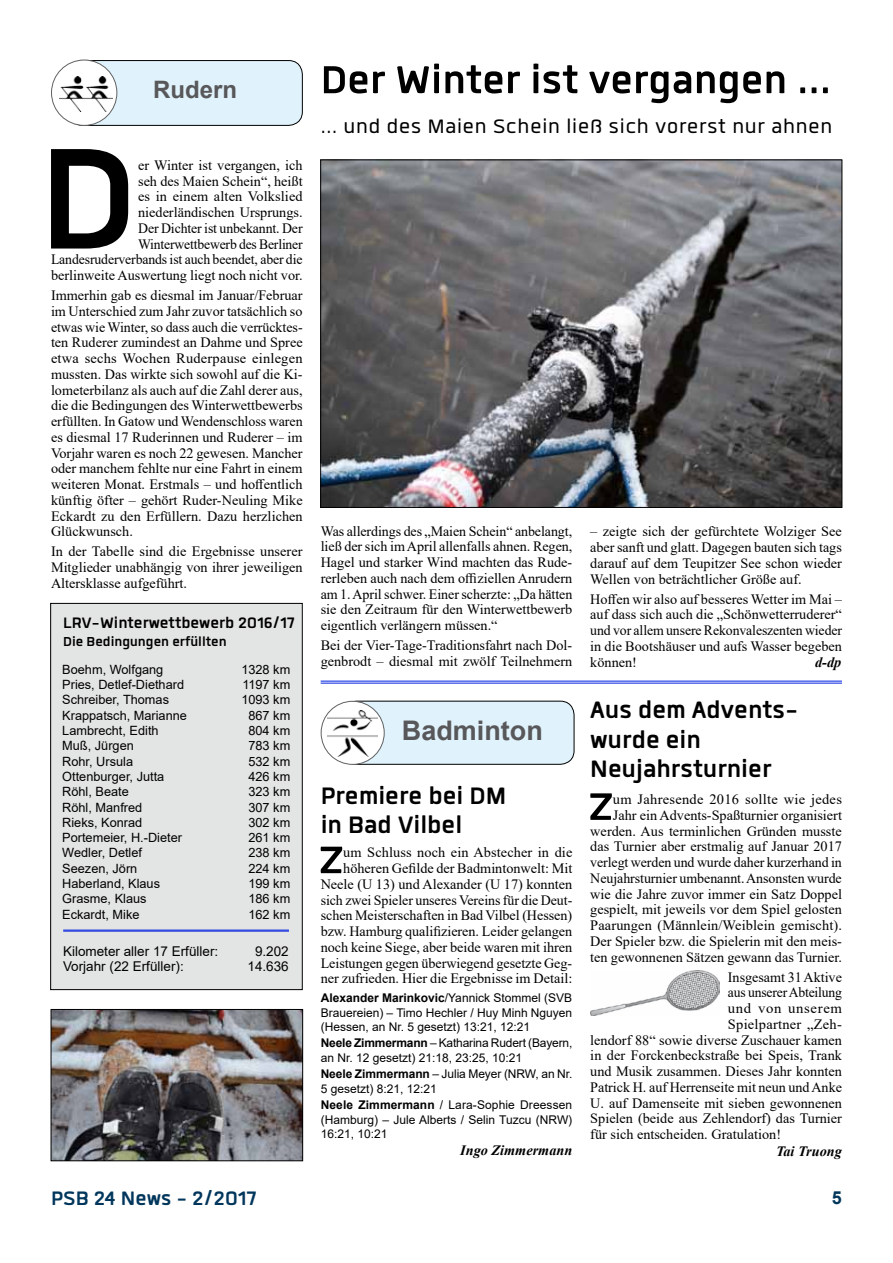
<style>
.page{position:relative;width:893px;height:1263px;background:#fff}
.page>*{position:absolute;margin:0;border:0;box-sizing:border-box;transform-origin:0 0}
.t1{font:700 198.9px "Quan";color:#000}
.t2{font:700 54px "Quan";color:#000}
.t3{font:700 52.95px "Quan";color:#000}
.t4{font:700 33px/29.7px "Quan";color:#000}
.t5{font:27px "Quan";letter-spacing:.03em;color:#000}
.t6{font:700 27px "Quan";color:#00365c}
.t7{font:700 27px "Arial";color:#58585a}
.t8{font:700 24px "Arial";color:#58585a}
.t9{font:700 21px "Quan";color:#000}
.t10{font:700 18px "Quan";color:#000}
.t11{font:700 18px "Arial";color:#00365b}
.t12{font:14.25px/15.8px "Times New Roman";color:#000;text-align:justify}
.t13{font:italic 700 14.25px "Times New Roman";color:#000}
.t14{font:14.25px "Times New Roman";color:#000;scale:.96 1}
.t15{font:14.25px "Times New Roman";letter-spacing:.045em;color:#000;scale:1.04 1}
.t16{font:13.5px "Arial";color:#000}
.t17{font:12.75px "Arial";color:#000}
.t18{font:12px/14.4px "Arial";color:#000;text-align:justify}
.s1{font-weight:700}
</style>
<div class="page">
<div style="left:69px;top:61px;width:233px;height:64px;background:#e0f2fb;border-radius:14px"></div>
<div style="left:69px;top:60px;width:234px;height:66px;border:1px solid #000;border-radius:14px"></div>
<div style="left:52px;top:60px;width:65px;height:65px;background:#fff;border-radius:50%"></div>
<div style="left:51px;top:60px;width:66px;height:66px;border:1px solid #606163;border-radius:50%"></div>
<img style="left:60px;top:76px;width:52px;height:35px">
<div style="left:51px;top:603px;width:251px;height:387px;background:#e3e4e4"></div>
<div style="left:50px;top:603px;width:253px;height:387px;border:1px solid #000"></div>
<hr style="left:63px;top:930px;width:226px;height:1px;background:#0021df">
<hr style="left:63px;top:931px;width:226px;height:1px;background:#0021df">
<img style="left:322px;top:161px;width:518px;height:345px">
<img style="left:53px;top:1011px;width:248px;height:148px">
<div style="left:51px;top:1009px;width:252px;height:152px;border:1px solid #000"></div>
<div style="left:343px;top:701px;width:231px;height:63px;background:#e0f2fb;border-radius:14px"></div>
<div style="left:343px;top:701px;width:231px;height:64px;border:1px solid #000;border-radius:14px"></div>
<div style="left:321px;top:701px;width:63px;height:63px;background:#fff;border-radius:50%"></div>
<div style="left:321px;top:701px;width:64px;height:64px;border:1px solid #606163;border-radius:50%"></div>
<img style="left:327px;top:710px;width:51px;height:46px">
<img style="left:590px;top:971px;width:129px;height:44px">
<hr style="left:321px;top:681px;width:521px;height:1px;background:#0021df">
<hr style="left:321px;top:683px;width:521px;height:1px;background:#0021df">
<h3 class="t8" style="left:153px;top:73px;width:86px">Rudern</h3>
<h1 class="t1" style="left:39px;top:103px;width:101px">D</h1>
<p class="t12" style="left:51px;top:157px;width:253px;text-align:right">er Winter ist vergangen, ich<br>seh des Maien Schein“, heißt<br>es in einem alten Volkslied niederländischen Ursprungs.<br>Der Dichter ist unbekannt. Der Winterwettbewerb des Berliner Landesruderverbands ist auch beendet, aber die berlinweite Auswertung liegt noch nicht vor.</p>
<p class="t12" style="left:51px;top:287px;width:253px">Immerhin gab es diesmal im Januar/Februar im Unterschied zum Jahr zuvor tatsächlich so etwas wie Winter, so dass auch die verrücktes&shy;ten Ruderer zumindest an Dahme und Spree etwa sechs Wochen Ruderpause einlegen mussten. Das wirkte sich sowohl auf die Ki&shy;lometerbilanz als auch auf die Zahl derer aus, die die Bedingungen des Winterwettbewerbs erfüllten. In Gatow und Wendenschloss waren es diesmal 17 Ruderinnen und Ruderer – im Vorjahr waren es noch 22 gewesen. Mancher oder manchem fehlte nur eine Fahrt in einem weiteren Monat. Erstmals – und hoffentlich künftig öfter – gehört Ruder-Neuling Mike Eckardt zu den Erfüllern. Dazu herzlichen Glückwunsch.</p>
<p class="t12" style="left:51px;top:543px;width:253px">In der Tabelle sind die Ergebnisse unserer Mitglieder unabhängig von ihrer jeweiligen Altersklasse aufgeführt.</p>
<h3 class="t9" style="left:63px;top:612px;width:233px">LRV-Winterwettbewerb 2016/17</h3>
<p class="t10" style="left:63px;top:632px;width:165px">Die Bedingungen erfüllten</p>
<p class="t17" style="left:62px;top:660px;width:103px">Boehm, Wolfgang</p>
<p class="t17" style="left:241px;top:660px;width:50px">1328 km</p>
<p class="t17" style="left:62px;top:676px;width:123px">Pries, Detlef-Diethard</p>
<p class="t17" style="left:242px;top:676px;width:49px">1197 km</p>
<p class="t17" style="left:62px;top:691px;width:108px">Schreiber, Thomas</p>
<p class="t17" style="left:241px;top:691px;width:50px">1093 km</p>
<p class="t17" style="left:62px;top:706px;width:126px">Krappatsch, Marianne</p>
<p class="t17" style="left:248px;top:706px;width:43px">867 km</p>
<p class="t17" style="left:62px;top:722px;width:98px">Lambrecht, Edith</p>
<p class="t17" style="left:248px;top:722px;width:43px">804 km</p>
<p class="t17" style="left:62px;top:737px;width:73px">Muß, Jürgen</p>
<p class="t17" style="left:248px;top:737px;width:43px">783 km</p>
<p class="t17" style="left:62px;top:752px;width:72px">Rohr, Ursula</p>
<p class="t17" style="left:248px;top:752px;width:43px">532 km</p>
<p class="t17" style="left:62px;top:768px;width:104px">Ottenburger, Jutta</p>
<p class="t17" style="left:248px;top:768px;width:43px">426 km</p>
<p class="t17" style="left:62px;top:783px;width:68px">Röhl, Beate</p>
<p class="t17" style="left:248px;top:783px;width:43px">323 km</p>
<p class="t17" style="left:62px;top:798px;width:82px">Röhl, Manfred</p>
<p class="t17" style="left:248px;top:798px;width:43px">307 km</p>
<p class="t17" style="left:62px;top:813px;width:82px">Rieks, Konrad</p>
<p class="t17" style="left:248px;top:813px;width:43px">302 km</p>
<p class="t17" style="left:62px;top:829px;width:121px">Portemeier, H.-Dieter</p>
<p class="t17" style="left:248px;top:829px;width:43px">261 km</p>
<p class="t17" style="left:62px;top:844px;width:81px">Wedler, Detlef</p>
<p class="t17" style="left:248px;top:844px;width:43px">238 km</p>
<p class="t17" style="left:62px;top:859px;width:77px">Seezen, Jörn</p>
<p class="t17" style="left:248px;top:859px;width:43px">224 km</p>
<p class="t17" style="left:62px;top:875px;width:99px">Haberland, Klaus</p>
<p class="t17" style="left:248px;top:875px;width:43px">199 km</p>
<p class="t17" style="left:62px;top:890px;width:86px">Grasme, Klaus</p>
<p class="t17" style="left:248px;top:890px;width:43px">186 km</p>
<p class="t17" style="left:62px;top:905px;width:79px">Eckardt, Mike</p>
<p class="t17" style="left:248px;top:905px;width:43px">162 km</p>
<p class="t16" style="left:63px;top:942px;width:157px">Kilometer aller 17 Erfüller:</p>
<p class="t16" style="left:255px;top:942px;width:35px">9.202</p>
<p class="t16" style="left:63px;top:957px;width:122px">Vorjahr (22 Erfüller):</p>
<p class="t16" style="left:247px;top:957px;width:43px">14.636</p>
<h2 class="t2" style="left:321px;top:54px;width:512px">Der Winter ist vergangen ...</h2>
<h3 class="t5" style="left:321px;top:113px;width:513px">... und des Maien Schein ließ sich vorerst nur ahnen</h3>
<p class="t12" style="left:321px;top:522px;width:253px">Was allerdings des „Maien Schein“ anbelangt, ließ der sich im April allenfalls ahnen. Regen, Hagel und starker Wind machten das Rude&shy;rerleben auch nach dem offiziellen Anrudern am 1. April schwer. Einer scherzte: „Da hätten sie den Zeitraum für den Winterwettbewerb eigentlich verlängern müssen.“</p>
<p class="t12" style="left:321px;top:637px;width:253px">Bei der Vier-Tage-Traditionsfahrt nach Dol&shy;genbrodt – diesmal mit zwölf Teilnehmern</p>
<h3 class="t7" style="left:402px;top:712px;width:142px">Badminton</h3>
<h3 class="t4" style="left:321px;top:780px;width:187px">Premiere bei DM in Bad Vilbel</h3>
<h3 class="t3" style="left:320px;top:834px;width:25px">Z</h3>
<p class="t12" style="left:321px;top:844px;width:253px;text-align:right">um Schluss noch ein Abstecher in die höheren Gefilde der Badmintonwelt: Mit Neele (U 13) und Alexander (U 17) konnten sich zwei Spieler unseres Vereins für die Deut&shy;schen Meisterschaften in Bad Vilbel (Hessen) bzw. Hamburg qualifizieren. Leider gelangen noch keine Siege, aber beide waren mit ihren Leistungen gegen überwiegend gesetzte Geg&shy;ner zufrieden. Hier die Ergebnisse im Detail:</p>
<p class="t18" style="left:321px;top:991px;width:253px"><span class="s1">Alexander Marinkovic</span>/Yannick Stommel (SVB Brauereien) – Timo Hechler / Huy Minh Nguyen (Hessen, an Nr. 5 gesetzt) 13:21, 12:21</p>
<p class="t18" style="left:321px;top:1036px;width:253px"><span class="s1">Neele Zimmermann</span> – Katharina Rudert (Bayern, an Nr. 12 gesetzt) 21:18, 23:25, 10:21</p>
<p class="t18" style="left:321px;top:1067px;width:253px"><span class="s1">Neele Zimmermann</span> – Julia Meyer (NRW, an Nr.<br>5 gesetzt) 8:21, 12:21</p>
<p class="t18" style="left:321px;top:1098px;width:253px"><span class="s1">Neele Zimmermann</span> / Lara-Sophie Dreessen (Hamburg) – Jule Alberts / Selin Tuzcu (NRW)<br>16:21, 10:21</p>
<p class="t13" style="left:460px;top:1140px;width:114px">Ingo Zimmermann</p>
<p class="t12" style="left:590px;top:523px;width:253px">– zeigte sich der gefürchtete Wolziger See aber sanft und glatt. Dagegen bauten sich tags darauf auf dem Teupitzer See schon wieder Wellen von beträchtlicher Größe auf.</p>
<p class="t12" style="left:590px;top:590px;width:253px">Hoffen wir also auf besseres Wetter im Mai – auf dass sich auch die „Schönwetterruderer“ und vor allem unsere Rekonvaleszenten wieder in die Bootshäuser und aufs Wasser begeben können!</p>
<p class="t13" style="left:815px;top:652px;width:28px">d-dp</p>
<h3 class="t4" style="left:590px;top:694px;width:210px">Aus dem Advents&shy;wurde ein<br>Neujahrsturnier</h3>
<h3 class="t3" style="left:589px;top:781px;width:25px">Z</h3>
<p class="t12" style="left:590px;top:791px;width:253px;text-align:right">um Jahresende 2016 sollte wie jedes Jahr ein Advents-Spaßturnier organisiert werden. Aus terminlichen Gründen musste das Turnier aber erstmalig auf Januar 2017 verlegt werden und wurde daher kurzerhand in Neujahrsturnier umbenannt. Ansonsten wurde wie die Jahre zuvor immer ein Satz Doppel gespielt, mit jeweils vor dem Spiel gelosten Paarungen (Männlein/Weiblein gemischt).<br>Der Spieler bzw. die Spielerin mit den meis&shy;ten gewonnenen Sätzen gewann das Turnier.</p>
<p class="t12" style="left:728px;top:968px;width:115px">Insgesamt 31 Aktive</p>
<p class="t14" style="left:728px;top:982px;width:120px">aus unserer Abteilung</p>
<p class="t15" style="left:728px;top:998px;width:111px">und von unserem</p>
<p class="t12" style="left:728px;top:1016px;width:115px">Spielpartner „Zeh-</p>
<p class="t12" style="left:590px;top:1031px;width:253px">lendorf 88“ sowie diverse Zuschauer kamen</p>
<p class="t12" style="left:590px;top:1047px;width:253px">in der Forckenbeckstraße bei Speis, Trank</p>
<p class="t12" style="left:590px;top:1063px;width:253px">und Musik zusammen. Dieses Jahr konnten</p>
<p class="t12" style="left:590px;top:1079px;width:253px">Patrick H. auf Herrenseite mit neun und Anke</p>
<p class="t12" style="left:590px;top:1094px;width:253px">U. auf Damenseite mit sieben gewonnenen</p>
<p class="t12" style="left:590px;top:1110px;width:253px">Spielen (beide aus Zehlendorf) das Turnier</p>
<p class="t12" style="left:590px;top:1126px;width:192px">für sich entscheiden. Gratulation!</p>
<p class="t13" style="left:776px;top:1141px;width:67px">Tai Truong</p>
<h3 class="t6" style="left:51px;top:1185px;width:207px">PSB 24 News - 2/2017</h3>
<p class="t11" style="left:832px;top:1185px;width:12px">5</p>
</div>
